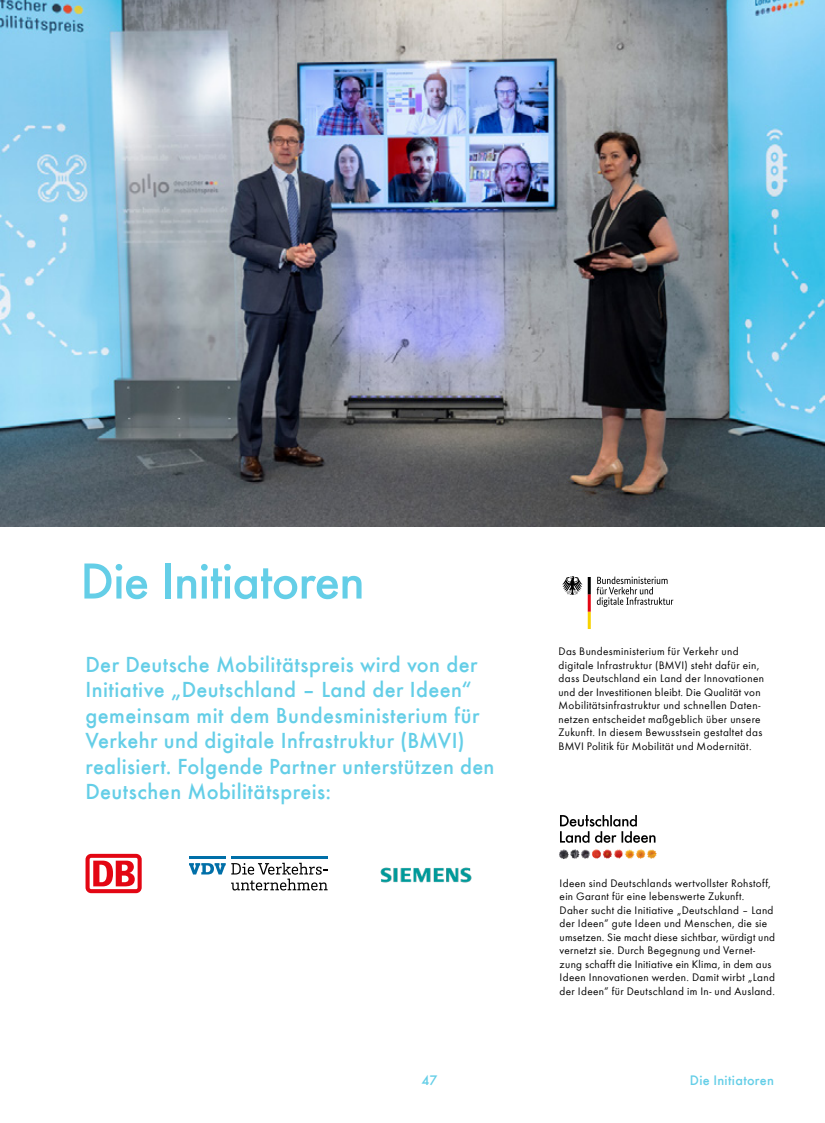
<style>
.page{position:relative;width:825px;height:1123px;background:#fff}
.page>*{position:absolute;margin:0;border:0;box-sizing:border-box;transform-origin:0 0}
.t1{font:500 52.5px "Futura T";letter-spacing:-.015em;color:#64cee7}
._13_medium_blau{font:500 22.5px/25.5px "Futura T";letter-spacing:.02em;color:#64cee7}
.t2{font:500 14.25px "Futura T";letter-spacing:.02em;color:#64cee7}
._7_5_book_schwarz{font:11.25px/13.5px "Futura T";letter-spacing:.03em;color:#000}
</style>
<div class="page">
<img style="left:0;top:0;width:825px;height:526px">
<svg style="left:560px;top:815px;width:95px;height:27px"></svg>
<svg style="left:597px;top:576px;width:76px;height:31px"></svg>
<svg style="left:562px;top:576px;width:20px;height:19px"></svg>
<svg style="left:588px;top:577px;width:3px;height:52px"></svg>
<svg style="left:86px;top:853px;width:56px;height:40px"></svg>
<div style="left:90px;top:857px;width:48px;height:32px;background:#fff;border-radius:2px"></div>
<svg style="left:93px;top:860px;width:42px;height:26px"></svg>
<hr style="left:189px;top:856px;width:37px;height:3px;background:#006fa8">
<hr style="left:231px;top:856px;width:97px;height:3px;background:#006fa8">
<svg style="left:189px;top:862px;width:139px;height:28px"></svg>
<img style="left:380px;top:867px;width:92px;height:16px">
<h1 class="t1" style="left:80px;top:550px;width:286px">Die Initiatoren</h1>
<p class="_13_medium_blau" style="left:85px;top:651px;width:411px">Der Deutsche Mobilitätspreis wird von der Initiative „Deutschland – Land der Ideen“ gemeinsam mit dem Bundesministerium für Verkehr und digitale Infrastruktur (BMVI) realisiert. Folgende Partner unterstützen den Deutschen Mobilitätspreis:</p>
<p class="t2" style="left:421px;top:1071px;width:18px">47</p>
<p class="_7_5_book_schwarz" style="left:558px;top:644px;width:182px">Das Bundesministerium für Verkehr und</p>
<p class="_7_5_book_schwarz" style="left:558px;top:658px;width:207px">digitale Infrastruktur (BMVI) steht dafür ein, dass Deutschland ein Land der Innovationen und der Investitionen bleibt. Die Qualität von Mobilitätsinfrastruktur und schnellen Daten&shy;netzen entscheidet maßgeblich über unsere Zukunft. In diesem Bewusstsein gestaltet das BMVI Politik für Mobilität und Modernität.</p>
<p class="_7_5_book_schwarz" style="left:560px;top:876px;width:217px">Ideen sind Deutschlands wertvollster Rohstoff, ein Garant für eine lebenswerte Zukunft.<br>Daher sucht die Initiative „Deutschland – Land der Ideen“ gute Ideen und Menschen, die sie umsetzen. Sie macht diese sichtbar, würdigt und vernetzt sie. Durch Begegnung und Vernet&shy;zung schafft die Initiative ein Klima, in dem aus Ideen Innovationen werden. Damit wirbt „Land der Ideen“ für Deutschland im In- und Ausland.</p>
<p class="t2" style="left:690px;top:1071px;width:86px">Die Initiatoren</p>
</div>
